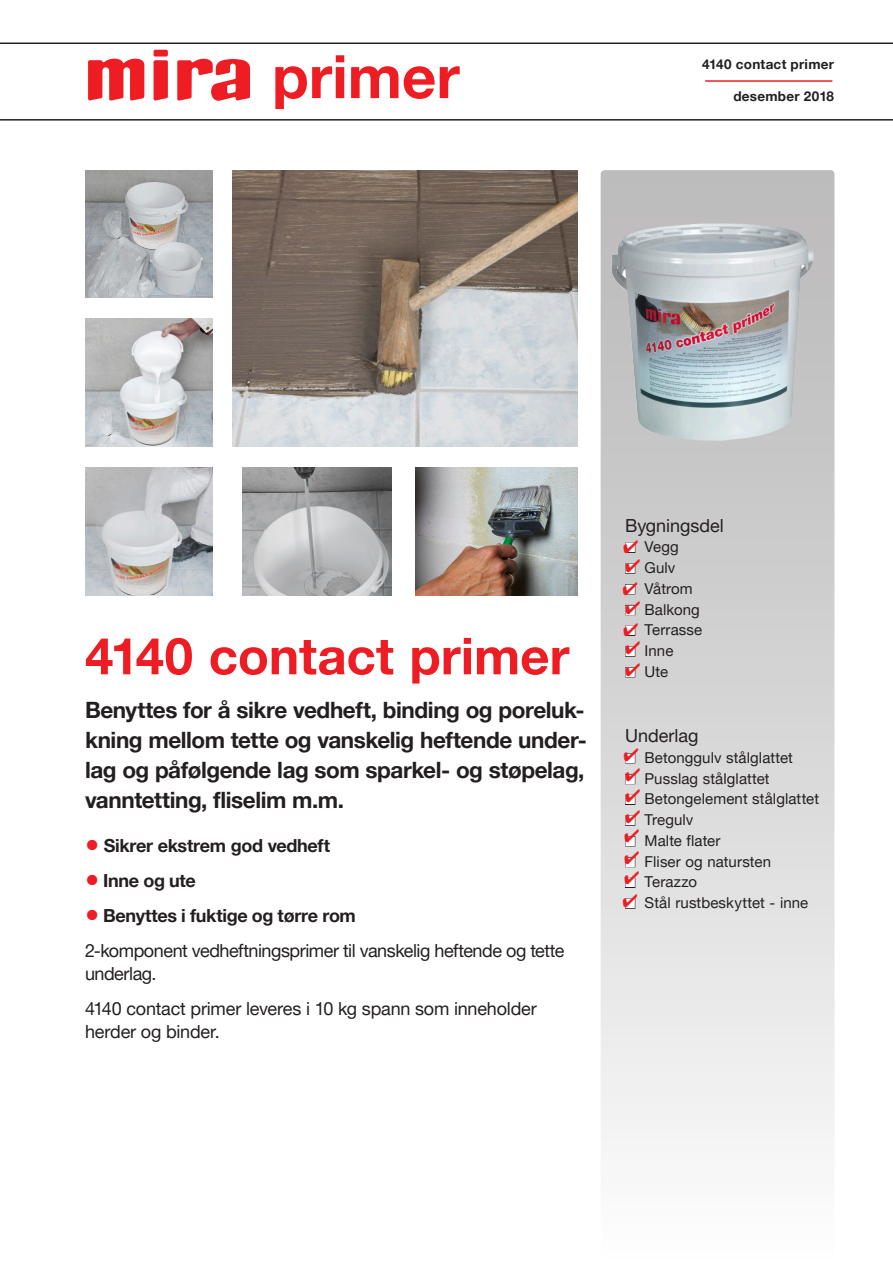
<style>
.page{position:relative;width:893px;height:1263px;background:#fff}
.page>*{position:absolute;margin:0;border:0;box-sizing:border-box;transform-origin:0 0}
.TYPE_OVERSKRIFT{font:700 60px "Helvetica Neue LT Pro";color:#ee1d23}
.OVERSKRIFT{font:700 51px "Helvetica Neue LT Pro";color:#ee1d23}
.TEKST_UNDER_BILLEDE{font:700 22.5px/30px "Helvetica Neue LT Pro";letter-spacing:-.02em;color:#231f20;text-align:justify}
.DOTPUNKTER{font:18px/22.5px "Helvetica Neue LT Pro";letter-spacing:-.02em;color:#231f20}
.DOTPUNKTER-2{font:700 18px "Helvetica Neue LT Pro";letter-spacing:-.015em;color:#231f20}
.TEKST_UNDER_BILLEDE-2{font:700 18px "Helvetica Neue LT Pro";letter-spacing:-.015em;color:#231f20}
.BRØD_OVERSKRIFT{font:18px "Helvetica Neue LT Pro";color:#231f20}
.PUNKTER_TIL_HØJRE{font:18px "Helvetica Neue LT Pro";color:#231f20}
.PUNKTER_TIL_HØJRE-2{font:15px "Helvetica Neue LT Pro";letter-spacing:.005em;color:#231f20}
.BRØD{font:700 13.5px "Helvetica Neue LT Pro";letter-spacing:.02em;color:#231f20}
.s1{font-size:28.5px;color:#ee1d23}
.s2{color:#fff}
</style>
<div class="page">
<div style="left:601px;top:170px;width:233px;height:1093px;background:linear-gradient(to bottom,#b7b6b6,#fafafa);border-radius:4px"></div>
<hr style="left:0;top:119px;width:893px;height:2px;background:#231f20">
<hr style="left:0;top:43px;width:893px;height:1px;background:#231f20">
<svg style="left:154px;top:60px;width:14px;height:41px"></svg>
<div style="left:154px;top:50px;width:14px;height:7px;background:#ee1d23;border-radius:2px"></div>
<svg style="left:88px;top:58px;width:57px;height:43px"></svg>
<svg style="left:177px;top:58px;width:73px;height:43px"></svg>
<div style="left:625px;top:563px;width:10px;height:10px;border:1px solid #231f20"></div>
<div style="left:625px;top:605px;width:10px;height:10px;border:1px solid #231f20"></div>
<div style="left:625px;top:667px;width:10px;height:10px;border:1px solid #231f20"></div>
<div style="left:625px;top:836px;width:10px;height:10px;border:1px solid #231f20"></div>
<div style="left:625px;top:857px;width:10px;height:10px;border:1px solid #231f20"></div>
<div style="left:625px;top:878px;width:10px;height:10px;border:1px solid #231f20"></div>
<div style="left:625px;top:898px;width:10px;height:11px;border:1px solid #231f20"></div>
<hr style="left:705px;top:80px;width:127px;height:2px;background:#ee1d23">
<img style="left:85px;top:468px;width:128px;height:127px">
<img style="left:85px;top:319px;width:128px;height:127px">
<img style="left:416px;top:468px;width:161px;height:127px">
<img style="left:242px;top:468px;width:149px;height:127px">
<img style="left:233px;top:170px;width:344px;height:276px">
<img style="left:85px;top:170px;width:128px;height:128px">
<img style="left:127px;top:409px;width:51px;height:37px">
<img style="left:110px;top:555px;width:61px;height:40px">
<img style="left:130px;top:216px;width:48px;height:34px">
<img style="left:610px;top:223px;width:205px;height:219px">
<svg style="left:626px;top:559px;width:14px;height:15px"></svg>
<svg style="left:624px;top:540px;width:15px;height:13px"></svg>
<svg style="left:623px;top:582px;width:16px;height:13px"></svg>
<svg style="left:626px;top:601px;width:14px;height:15px"></svg>
<svg style="left:626px;top:663px;width:14px;height:15px"></svg>
<svg style="left:624px;top:623px;width:16px;height:34px"></svg>
<svg style="left:625px;top:851px;width:14px;height:13px"></svg>
<svg style="left:625px;top:871px;width:14px;height:13px"></svg>
<svg style="left:624px;top:748px;width:16px;height:94px;background:#c6c5c5"></svg>
<svg style="left:623px;top:894px;width:14px;height:13px"></svg>
<p class="TYPE_OVERSKRIFT" style="left:272px;top:40px;width:189px">primer</p>
<p class="BRØD" style="left:702px;top:55px;width:133px">4140 contact primer</p>
<p class="BRØD" style="left:733px;top:88px;width:102px">desember 2018</p>
<p class="OVERSKRIFT" style="left:85px;top:625px;width:486px">4140 contact primer</p>
<p class="TEKST_UNDER_BILLEDE" style="left:85px;top:694px;width:503px">Benyttes for å sikre vedheft, binding og poreluk&shy;kning mellom tette og vanskelig heftende under&shy;lag og påfølgende lag som sparkel- og støpelag, vanntetting, fliselim m.m.</p>
<p class="TEKST_UNDER_BILLEDE-2" style="left:85px;top:834px;width:246px"><span class="s1">•</span> Sikrer ekstrem god vedheft</p>
<p class="DOTPUNKTER-2" style="left:85px;top:869px;width:112px"><span class="s1">•</span> Inne og ute</p>
<p class="DOTPUNKTER-2" style="left:85px;top:904px;width:272px"><span class="s1">•</span> Benyttes i fuktige og tørre rom</p>
<p class="DOTPUNKTER" style="left:85px;top:939px;width:481px">2-komponent vedheftningsprimer til vanskelig heftende og tette underlag.</p>
<p class="DOTPUNKTER" style="left:85px;top:997px;width:453px">4140 contact primer leveres i 10 kg spann som inneholder herder og binder.</p>
<p class="BRØD_OVERSKRIFT" style="left:625px;top:514px;width:100px">Bygningsdel</p>
<p class="PUNKTER_TIL_HØJRE-2" style="left:625px;top:538px;width:55px"><span class="s2">■</span> Vegg</p>
<p class="PUNKTER_TIL_HØJRE-2" style="left:625px;top:559px;width:52px"><span class="s2">■</span> Gulv</p>
<p class="PUNKTER_TIL_HØJRE-2" style="left:625px;top:579px;width:69px"><span class="s2">■</span> Våtrom</p>
<p class="PUNKTER_TIL_HØJRE-2" style="left:625px;top:600px;width:76px"><span class="s2">■</span> Balkong</p>
<p class="PUNKTER_TIL_HØJRE-2" style="left:625px;top:621px;width:79px"><span class="s2">■</span> Terrasse</p>
<p class="PUNKTER_TIL_HØJRE-2" style="left:625px;top:642px;width:50px"><span class="s2">■</span> Inne</p>
<p class="PUNKTER_TIL_HØJRE-2" style="left:625px;top:662px;width:44px"><span class="s2">■</span> Ute</p>
<p class="PUNKTER_TIL_HØJRE" style="left:625px;top:725px;width:75px">Underlag</p>
<p class="PUNKTER_TIL_HØJRE-2" style="left:625px;top:748px;width:169px"><span class="s2">■</span> Betonggulv stålglattet</p>
<p class="PUNKTER_TIL_HØJRE-2" style="left:625px;top:769px;width:146px"><span class="s2">■</span> Pusslag stålglattet</p>
<p class="PUNKTER_TIL_HØJRE-2" style="left:625px;top:790px;width:195px"><span class="s2">■</span> Betongelement stålglattet</p>
<p class="PUNKTER_TIL_HØJRE-2" style="left:625px;top:811px;width:70px"><span class="s2">■</span> Tregulv</p>
<p class="PUNKTER_TIL_HØJRE-2" style="left:625px;top:831px;width:97px"><span class="s2">■</span> Malte flater</p>
<p class="PUNKTER_TIL_HØJRE-2" style="left:625px;top:852px;width:148px"><span class="s2">■</span> Fliser og natursten</p>
<p class="PUNKTER_TIL_HØJRE-2" style="left:625px;top:873px;width:74px"><span class="s2">■</span> Terazzo</p>
<p class="PUNKTER_TIL_HØJRE-2" style="left:625px;top:894px;width:185px"><span class="s2">■</span> Stål rustbeskyttet - inne</p>
</div>
